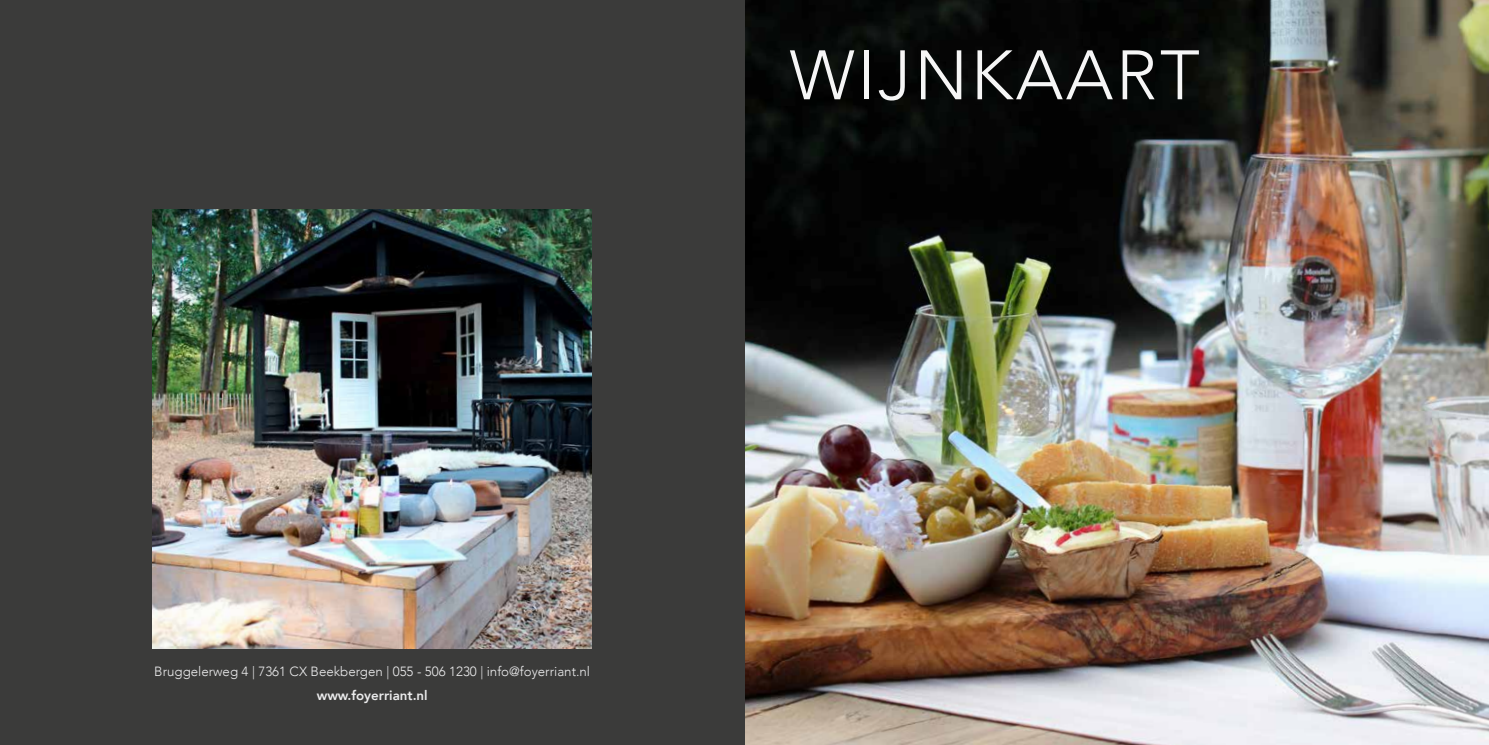
<style>
.page{position:relative;width:1489px;height:745px;background:#fff}
.page>*{position:absolute;margin:0;border:0;box-sizing:border-box;transform-origin:0 0}
.t1{font:300 69px "Avenir";letter-spacing:.04em;color:#f6f6f6}
.t2{font:300 13.25px "Avenir";color:#ececed}
.t3{font:800 13.25px "Avenir";color:#ececed}
</style>
<div class="page">
<img style="left:744px;top:0;width:744px;height:744px">
<div style="left:0;top:0;width:744px;height:744px;background:#3b3b3a"></div>
<img style="left:153px;top:209px;width:439px;height:439px">
<h1 class="t1" style="left:789px;top:35px;width:411px">WIJNKAART</h1>
<p class="t2" style="left:154px;top:663px;width:437px">Bruggelerweg 4 | 7361 CX Beekbergen | 055 - 506 1230 | info@foyerriant.nl</p>
<p class="t3" style="left:317px;top:684px;width:112px">www.foyerriant.nl</p>
</div>
